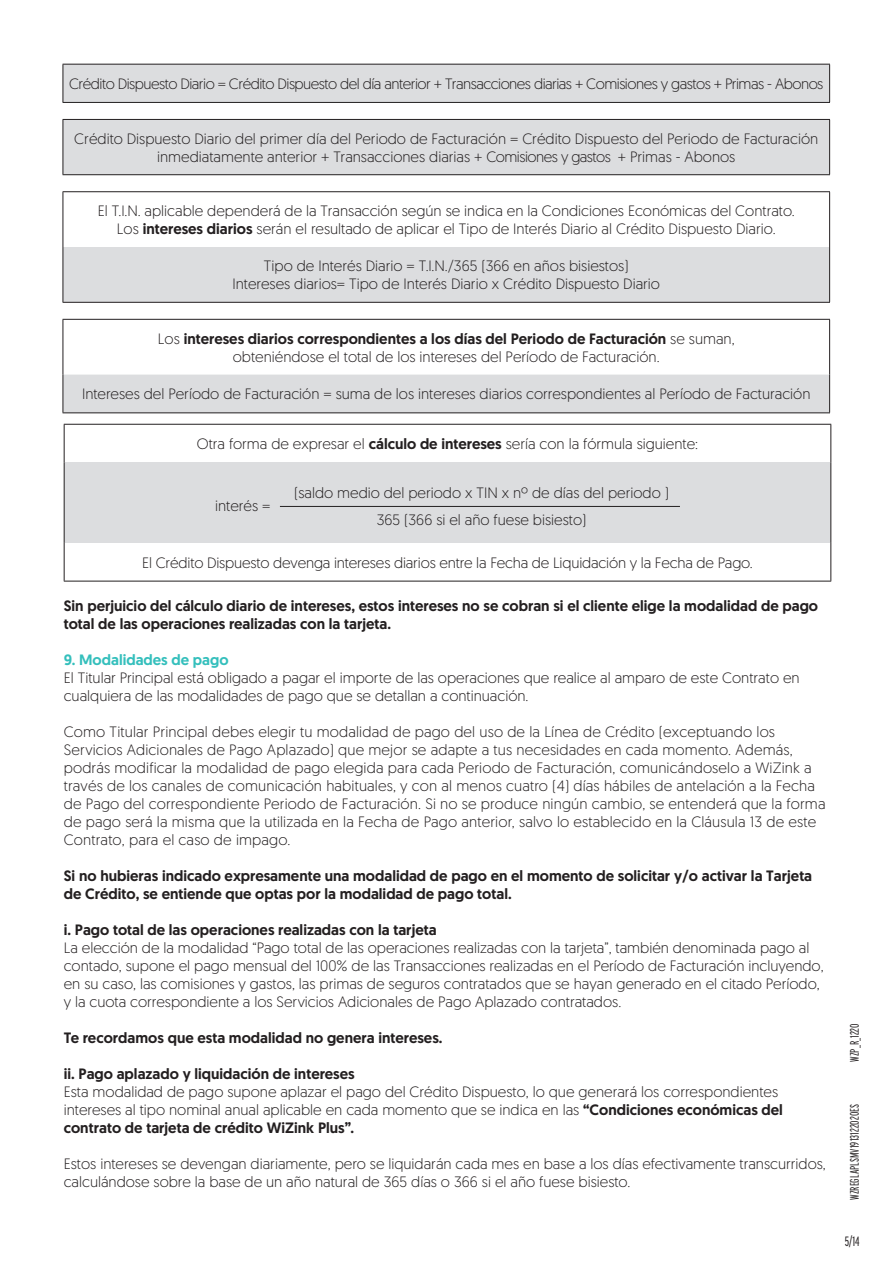
<style>
.page{position:relative;width:893px;height:1263px;background:#fff}
.page>*{position:absolute;margin:0;border:0;box-sizing:border-box;transform-origin:0 0}
.t1{font:15px/18px "Geomanist WZ Light";color:#231f20}
.t2{font:15px/18px "Geomanist WZ Medium";color:#231f20}
.t3{font:15px "Geomanist WZ Light";letter-spacing:-.035em;color:#231f20}
.t4{font:15px "Geomanist WZ Medium";color:#34bfbc}
.t5{font:300 extra-condensed 13.5px "Interstate";color:#231f20}
.t6{font:300 extra-condensed 12.3px "Interstate";color:#231f20}
.s1{font-family:"Geomanist WZ Medium"}
.s2{font-family:"Geomanist WZ Light"}
</style>
<div class="page">
<div style="left:64px;top:462px;width:767px;height:81px;background:#dcdddf"></div>
<hr style="left:64px;top:424px;width:767px;height:1px;background:#231f20">
<hr style="left:64px;top:425px;width:1px;height:37px;background:#231f20">
<hr style="left:830px;top:425px;width:1px;height:37px;background:#231f20">
<hr style="left:64px;top:462px;width:1px;height:81px;background:#231f20">
<hr style="left:830px;top:462px;width:1px;height:81px;background:#231f20">
<hr style="left:64px;top:543px;width:1px;height:38px;background:#231f20">
<hr style="left:830px;top:543px;width:1px;height:38px;background:#231f20">
<hr style="left:64px;top:581px;width:767px;height:1px;background:#231f20">
<hr style="left:280px;top:506px;width:400px;height:1px;background:#231f20">
<svg style="left:63px;top:65px;width:767px;height:347px;fill:#dcdddf"></svg>
<hr style="left:63px;top:64px;width:767px;height:1px;background:#231f20">
<hr style="left:63px;top:65px;width:1px;height:37px;background:#231f20">
<hr style="left:829px;top:65px;width:1px;height:37px;background:#231f20">
<hr style="left:63px;top:102px;width:767px;height:1px;background:#231f20">
<hr style="left:63px;top:119px;width:767px;height:1px;background:#231f20">
<hr style="left:63px;top:120px;width:1px;height:54px;background:#231f20">
<hr style="left:829px;top:120px;width:1px;height:54px;background:#231f20">
<hr style="left:63px;top:174px;width:767px;height:1px;background:#231f20">
<hr style="left:63px;top:191px;width:767px;height:1px;background:#231f20">
<hr style="left:63px;top:192px;width:1px;height:55px;background:#231f20">
<hr style="left:829px;top:192px;width:1px;height:55px;background:#231f20">
<hr style="left:63px;top:247px;width:1px;height:55px;background:#231f20">
<hr style="left:829px;top:247px;width:1px;height:55px;background:#231f20">
<hr style="left:63px;top:302px;width:767px;height:1px;background:#231f20">
<hr style="left:63px;top:319px;width:767px;height:1px;background:#231f20">
<hr style="left:63px;top:320px;width:1px;height:55px;background:#231f20">
<hr style="left:829px;top:320px;width:1px;height:55px;background:#231f20">
<hr style="left:63px;top:375px;width:1px;height:37px;background:#231f20">
<hr style="left:829px;top:375px;width:1px;height:37px;background:#231f20">
<hr style="left:63px;top:412px;width:767px;height:1px;background:#231f20">
<p class="t3" style="left:69px;top:74px;width:756px">Crédito Dispuesto Diario = Crédito Dispuesto del día anterior + Transacciones diarias + Comisiones y gastos + Primas - Abonos</p>
<p class="t1" style="left:74px;top:129px;width:745px;text-align:center">Crédito Dispuesto Diario del primer día del Periodo de Facturación = Crédito Dispuesto del Periodo de Facturación inmediatamente anterior + Transacciones diarias + Comisiones y gastos + Primas - Abonos</p>
<p class="t1" style="left:98px;top:201px;width:699px;text-align:center">El T.I.N. aplicable dependerá de la Transacción según se indica en la Condiciones Económicas del Contrato.<br>Los <span class="s1">intereses diarios</span> serán el resultado de aplicar el Tipo de Interés Diario al Crédito Dispuesto Diario.</p>
<p class="t1" style="left:232px;top:256px;width:429px;text-align:center">Tipo de Interés Diario = T.I.N./365 (366 en años bisiestos)<br>Intereses diarios= Tipo de Interés Diario x Crédito Dispuesto Diario</p>
<p class="t2" style="left:158px;top:329px;width:578px"><span class="s2">Los</span> intereses diarios correspondientes a los días del Periodo de Facturación <span class="s2">se suman,</span></p>
<p class="t1" style="left:233px;top:347px;width:428px">obteniéndose el total de los intereses del Período de Facturación.</p>
<p class="t1" style="left:82px;top:385px;width:730px">Intereses del Período de Facturación = suma de los intereses diarios correspondientes al Período de Facturación</p>
<p class="t1" style="left:197px;top:434px;width:503px">Otra forma de expresar el <span class="s1">cálculo de intereses</span> sería con la fórmula siguiente:</p>
<p class="t1" style="left:215px;top:496px;width:57px">interés =</p>
<p class="t1" style="left:294px;top:478px;width:376px;line-height:27px;text-align:center">(saldo medio del periodo x TIN x nº de días del periodo )<br>365 (366 si el año fuese bisiesto)</p>
<p class="t1" style="left:142px;top:553px;width:612px">El Crédito Dispuesto devenga intereses diarios entre la Fecha de Liquidación y la Fecha de Pago.</p>
<p class="t2" style="left:64px;top:596px;width:756px">Sin perjuicio del cálculo diario de intereses, estos intereses no se cobran si el cliente elige la modalidad de pago total de las operaciones realizadas con la tarjeta.</p>
<p class="t4" style="left:64px;top:649px;width:166px">9. Modalidades de pago</p>
<p class="t1" style="left:64px;top:668px;width:737px">El Titular Principal está obligado a pagar el importe de las operaciones que realice al amparo de este Contrato en cualquiera de las modalidades de pago que se detallan a continuación.</p>
<p class="t1" style="left:64px;top:722px;width:763px">Como Titular Principal debes elegir tu modalidad de pago del uso de la Línea de Crédito (exceptuando los Servicios Adicionales de Pago Aplazado) que mejor se adapte a tus necesidades en cada momento. Además, podrás modificar la modalidad de pago elegida para cada Periodo de Facturación, comunicándoselo a WiZink a través de los canales de comunicación habituales, y con al menos cuatro (4) días hábiles de antelación a la Fecha de Pago del correspondiente Periodo de Facturación. Si no se produce ningún cambio, se entenderá que la forma de pago será la misma que la utilizada en la Fecha de Pago anterior, salvo lo establecido en la Cláusula 13 de este Contrato, para el caso de impago.</p>
<p class="t2" style="left:64px;top:866px;width:750px">Si no hubieras indicado expresamente una modalidad de pago en el momento de solicitar y/o activar la Tarjeta de Crédito, se entiende que optas por la modalidad de pago total.</p>
<p class="t2" style="left:64px;top:920px;width:374px">i. Pago total de las operaciones realizadas con la tarjeta</p>
<p class="t1" style="left:64px;top:938px;width:761px">La elección de la modalidad “Pago total de las operaciones realizadas con la tarjeta”, también denominada pago al contado, supone el pago mensual del 100% de las Transacciones realizadas en el Período de Facturación incluyendo, en su caso, las comisiones y gastos, las primas de seguros contratados que se hayan generado en el citado Período, y la cuota correspondiente a los Servicios Adicionales de Pago Aplazado contratados.</p>
<p class="t2" style="left:64px;top:1028px;width:380px">Te recordamos que esta modalidad no genera intereses.</p>
<p class="t2" style="left:64px;top:1064px;width:292px">ii. Pago aplazado y liquidación de intereses</p>
<p class="t1" style="left:64px;top:1082px;width:721px">Esta modalidad de pago supone aplazar el pago del Crédito Dispuesto, lo que generará los correspondientes intereses al tipo nominal anual aplicable en cada momento que se indica en las <span class="s1">“Condiciones económicas del</span></p>
<p class="t2" style="left:64px;top:1118px;width:292px">contrato de tarjeta de crédito WiZink Plus”.</p>
<p class="t1" style="left:64px;top:1154px;width:764px">Estos intereses se devengan diariamente, pero se liquidarán cada mes en base a los días efectivamente transcurridos, calculándose sobre la base de un año natural de 365 días o 366 si el año fuese bisiesto.</p>
<p class="t6" style="left:847px;top:1062px;width:40px;rotate:-90deg">WZP_R_1220</p>
<p class="t6" style="left:847px;top:1200px;width:97px;rotate:-90deg">WZREGLAPLSMV1913122020ES</p>
<p class="t5" style="left:845px;top:1234px;width:16px">5/14</p>
</div>
